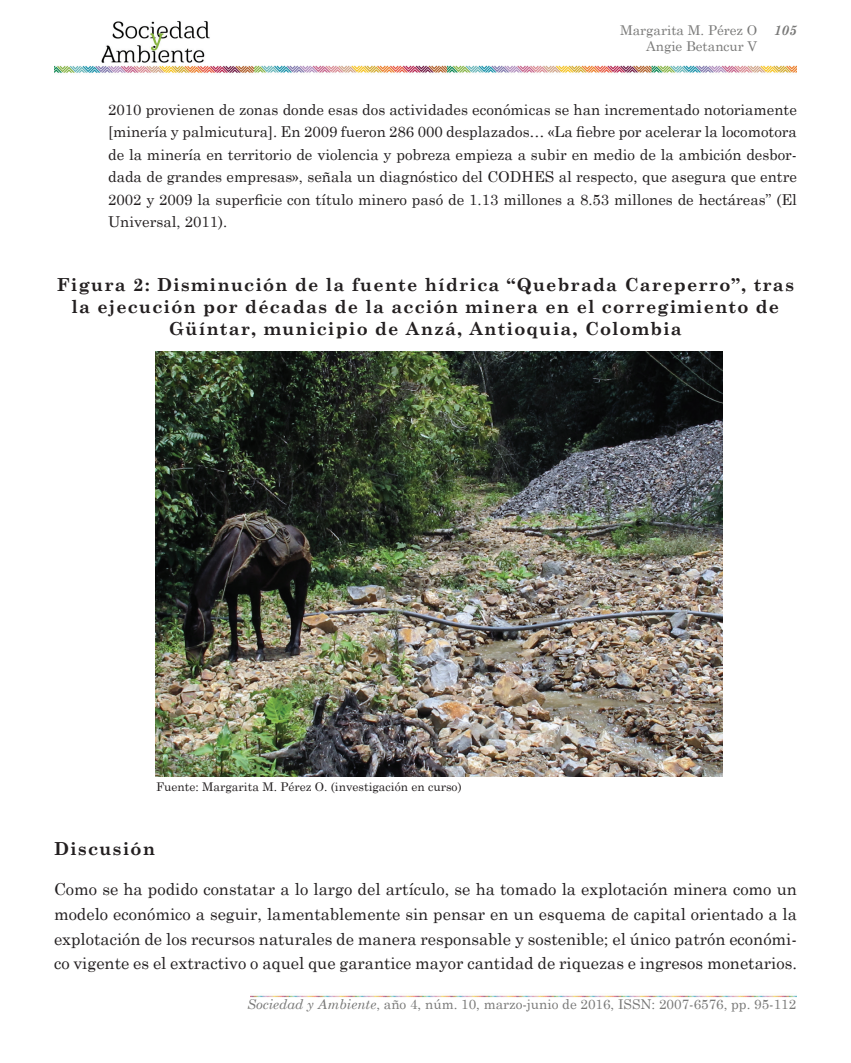
<style>
.page{position:relative;width:851px;height:1063px;background:#fff}
.page>*{position:absolute;margin:0;border:0;box-sizing:border-box;transform-origin:0 0}
.t1{font:700 18px/21.6px "Century Schoolbook";letter-spacing:.06em;color:#231f20;text-align:center}
.t2{font:16.5px/24.8px "Century Schoolbook";color:#231f20;text-align:justify}
.t3{font:15px/22.5px "Century Schoolbook";color:#231f20;text-align:justify}
.t4{font:13.5px/16.2px "Century Schoolbook";color:#797978;text-align:right}
.t5{font:italic 700 13.5px "Century Schoolbook";color:#797978}
.t6{font:12px "Century Schoolbook";color:#231f20}
.s1{font-style:italic}
</style>
<div class="page">
<img style="left:54px;top:21px;width:742px;height:52px">
<img style="left:250px;top:995px;width:67px;height:3px">
<img style="left:317px;top:995px;width:67px;height:3px">
<img style="left:384px;top:995px;width:66px;height:3px">
<img style="left:450px;top:995px;width:66px;height:3px">
<img style="left:516px;top:995px;width:67px;height:3px">
<img style="left:583px;top:995px;width:66px;height:3px">
<img style="left:649px;top:995px;width:67px;height:3px">
<img style="left:716px;top:995px;width:80px;height:3px">
<img style="left:156px;top:352px;width:566px;height:425px">
<p class="t4" style="left:620px;top:21px;width:139px">Margarita M. Pérez O<br>Angie Betancur V</p>
<p class="t5" style="left:773px;top:21px;width:25px">105</p>
<p class="t3" style="left:108px;top:98px;width:690px">2010 provienen de zonas donde esas dos actividades económicas se han incrementado notoriamente [minería y palmicutura]. En 2009 fueron 286 000 desplazados… «La fiebre por acelerar la locomotora de la minería en territorio de violencia y pobreza empieza a subir en medio de la ambición desbor&shy;dada de grandes empresas», señala un diagnóstico del CODHES al respecto, que asegura que entre 2002 y 2009 la superficie con título minero pasó de 1.13 millones a 8.53 millones de hectáreas” (El Universal, 2011).</p>
<p class="t1" style="left:57px;top:274px;width:738px">Figura 2: Disminución de la fuente hídrica “Quebrada Careperro”, tras la ejecución por décadas de la acción minera en el corregimiento de<br>Güíntar, municipio de Anzá, Antioquia, Colombia</p>
<p class="t6" style="left:156px;top:779px;width:307px">Fuente: Margarita M. Pérez O. (investigación en curso)</p>
<p class="t1" style="left:54px;top:838px;width:102px">Discusión</p>
<p class="t2" style="left:54px;top:876px;width:744px">Como se ha podido constatar a lo largo del artículo, se ha tomado la explotación minera como un modelo económico a seguir, lamentablemente sin pensar en un esquema de capital orientado a la explotación de los recursos naturales de manera responsable y sostenible; el único patrón económi&shy;co vigente es el extractivo o aquel que garantice mayor cantidad de riquezas e ingresos monetarios.</p>
<p class="t4" style="left:247px;top:996px;width:550px"><span class="s1">Sociedad y Ambiente</span>, año 4, núm. 10, marzo-junio de 2016, ISSN: 2007-6576, pp. 95-112</p>
</div>
